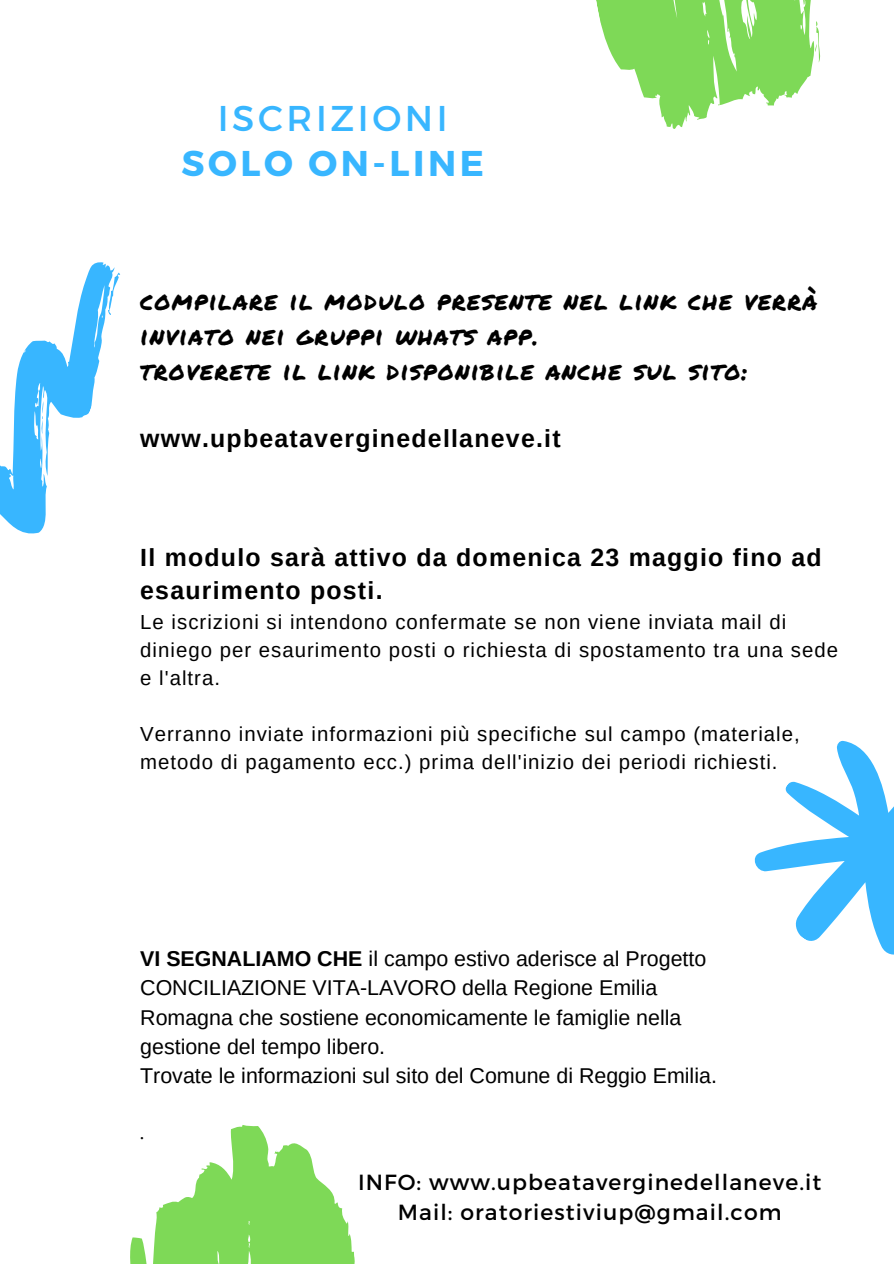
<style>
.page{position:relative;width:894px;height:1264px;background:#fff}
.page>*{position:absolute;margin:0;border:0;box-sizing:border-box;transform-origin:0 0}
.t1{font:700 35.85px "Montserrat";letter-spacing:.1em;color:#38b6ff}
.t2{font:35.85px "Montserrat";letter-spacing:.1em;color:#38b6ff}
.t3{font:25.5px/35px "Permanent Marker";letter-spacing:.05em;color:#000}
.t4{font:700 24.9px/33.8px "Arimo";letter-spacing:.05em;color:#000}
.t5{font:21.9px "Montserrat";letter-spacing:.05em;color:#000}
.t6{font:21.45px/29.2px "Arimo";color:#000}
.t7{font:20.4px/28.2px "Arimo";letter-spacing:.05em;color:#000}
.t8{font:18.3px "Kollektif";color:#000}
.s1{font-weight:700}
</style>
<div class="page">
<svg style="left:596px;top:0;width:225px;height:129px"></svg>
<svg style="left:0;top:262px;width:121px;height:272px"></svg>
<svg style="left:38px;top:401px;width:9px;height:33px"></svg>
<svg style="left:754px;top:740px;width:139px;height:215px"></svg>
<svg style="left:130px;top:1125px;width:225px;height:138px"></svg>
<p class="t2" style="left:218px;top:95px;width:231px">ISCRIZIONI</p>
<p class="t1" style="left:181px;top:140px;width:304px">SOLO ON-LINE</p>
<p class="t3" style="left:140px;top:282px;width:678px">COMPILARE IL MODULO PRESENTE NEL LINK CHE VERRÀ<br>INVIATO NEI GRUPPI WHATS APP.</p>
<p class="t3" style="left:140px;top:352px;width:609px">TROVERETE IL LINK DISPONIBILE ANCHE SUL SITO:</p>
<p class="t4" style="left:140px;top:422px;width:422px">www.upbeataverginedellaneve.it</p>
<p class="t4" style="left:140px;top:540px;width:682px">Il modulo sarà attivo da domenica 23 maggio fino ad esaurimento posti.</p>
<p class="t7" style="left:140px;top:607px;width:699px">Le iscrizioni si intendono confermate se non viene inviata mail di diniego per esaurimento posti o richiesta di spostamento tra una sede e l'altra.</p>
<p class="t7" style="left:140px;top:720px;width:661px">Verranno inviate informazioni più specifiche sul campo (materiale, metodo di pagamento ecc.) prima dell'inizio dei periodi richiesti.</p>
<p class="t6" style="left:140px;top:944px;width:567px"><span class="s1">VI SEGNALIAMO CHE</span> il campo estivo aderisce al Progetto</p>
<p class="t6" style="left:140px;top:973px;width:542px">CONCILIAZIONE VITA-LAVORO della Regione Emilia<br>Romagna che sostiene economicamente le famiglie nella gestione del tempo libero.</p>
<p class="t6" style="left:140px;top:1061px;width:578px">Trovate le informazioni sul sito del Comune di Reggio Emilia.</p>
<p class="t8" style="left:140px;top:1123px;width:6px">.</p>
<p class="t5" style="left:358px;top:1167px;width:465px">INFO: www.upbeataverginedellaneve.it</p>
<p class="t5" style="left:397px;top:1197px;width:385px">Mail: oratoriestiviup@gmail.com</p>
</div>
